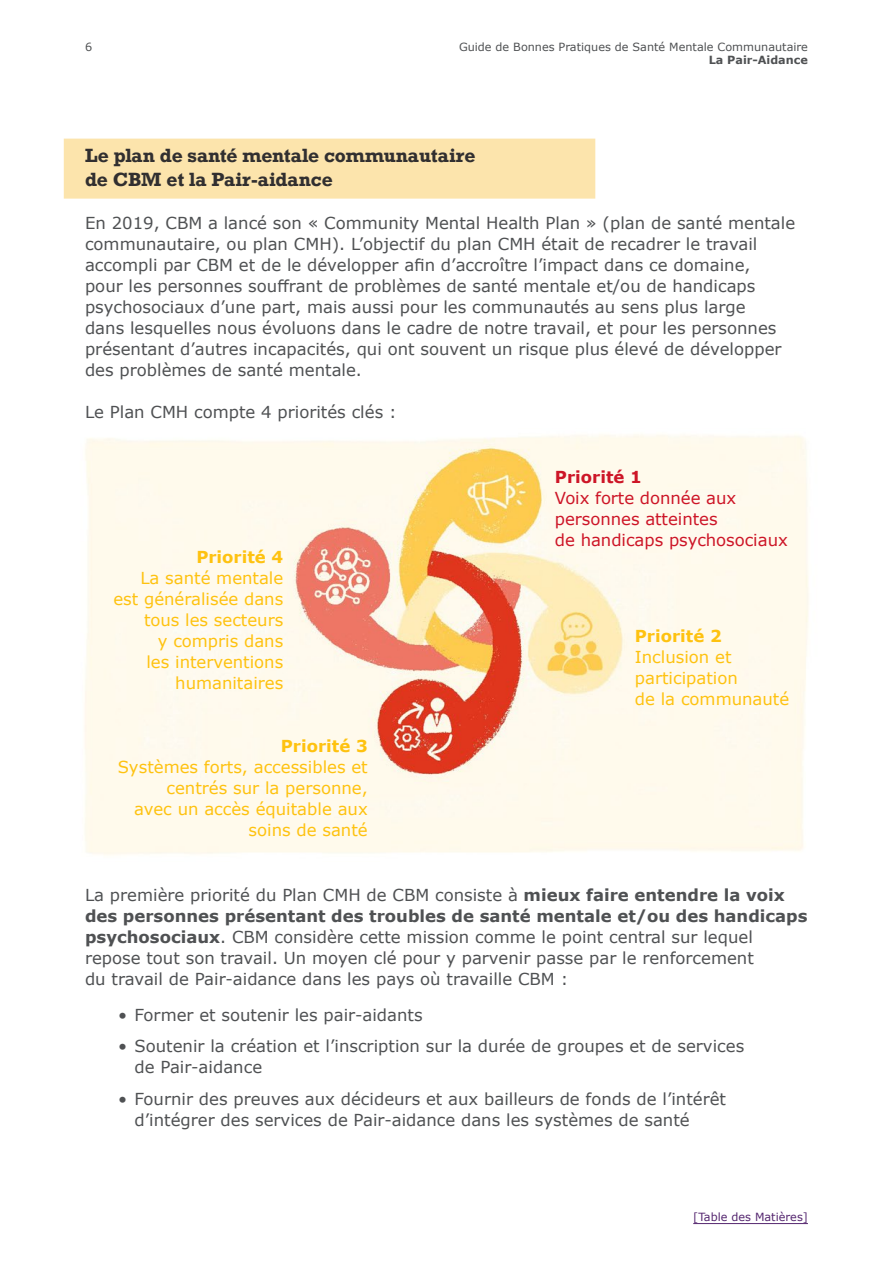
<style>
.page{position:relative;width:893px;height:1263px;background:#fff}
.page>*{position:absolute;margin:0;border:0;box-sizing:border-box;transform-origin:0 0}
.t1{font:700 18px/24px "Rockwell";color:#312f30}
.t2{font:16.5px/21px "Verdana";color:#4f5153}
.t3{font:16.5px/21px "Verdana";color:#fec210;text-align:right}
.t4{font:700 16.5px/21px "Verdana";color:#4f5153}
.t5{font:16.5px/21px "Verdana";letter-spacing:-.005em;color:#cd1527}
.t6{font:700 16.5px "Verdana";color:#fec210}
.t7{font:700 16.5px "Verdana";color:#cd1527}
.t8{font:11.25px "Verdana";color:#4f5153}
.t9{font:11.25px "Verdana";color:#552770}
.t10{font:700 11.25px "Verdana";color:#4f5153}
.s1{font-weight:400}
</style>
<div class="page">
<img style="left:84px;top:434px;width:725px;height:421px">
<div style="left:64px;top:139px;width:531px;height:60px;background:#fce4ac"></div>
<hr style="left:693px;top:1223px;width:115px;height:1px;background:#552770">
<p class="t8" style="left:85px;top:39px;width:9px">6</p>
<p class="t8" style="left:459px;top:39px;width:350px">Guide de Bonnes Pratiques de Santé Mentale Communautaire</p>
<p class="t10" style="left:709px;top:52px;width:101px">La Pair-Aidance</p>
<h4 class="t1" style="left:85px;top:144px;width:392px">Le plan de santé mentale communautaire de CBM et la Pair-aidance</h4>
<p class="t2" style="left:85px;top:212px;width:712px">En 2019, CBM a lancé son « Community Mental Health Plan » (plan de santé mentale communautaire, ou plan CMH). L’objectif du plan CMH était de recadrer le travail</p>
<p class="t2" style="left:85px;top:254px;width:672px">accompli par CBM et de le développer afin d’accroître l’impact dans ce domaine, pour les personnes souffrant de problèmes de santé mentale et/ou de handicaps</p>
<p class="t2" style="left:85px;top:296px;width:698px">psychosociaux d’une part, mais aussi pour les communautés au sens plus large dans lesquelles nous évoluons dans le cadre de notre travail, et pour les personnes présentant d’autres incapacités, qui ont souvent un risque plus élevé de développer</p>
<p class="t2" style="left:85px;top:359px;width:278px">des problèmes de santé mentale.</p>
<p class="t2" style="left:85px;top:401px;width:313px">Le Plan CMH compte 4 priorités clés :</p>
<p class="t6" style="left:196px;top:545px;width:88px">Priorité 4</p>
<p class="t3" style="left:113px;top:567px;width:171px">La santé mentale est généralisée dans tous les secteurs<br>y compris dans<br>les interventions humanitaires</p>
<p class="t6" style="left:281px;top:735px;width:88px">Priorité 3</p>
<p class="t3" style="left:118px;top:757px;width:251px">Systèmes forts, accessibles et centrés sur la personne,<br>avec un accès équitable aux soins de santé</p>
<p class="t7" style="left:555px;top:465px;width:88px">Priorité 1</p>
<p class="t5" style="left:555px;top:487px;width:234px">Voix forte donnée aux personnes atteintes<br>de handicaps psychosociaux</p>
<p class="t6" style="left:635px;top:624px;width:88px">Priorité 2</p>
<p class="t3" style="left:635px;top:646px;width:156px;text-align:left">Inclusion et participation<br>de la communauté</p>
<p class="t4" style="left:85px;top:884px;width:724px"><span class="s1">La première priorité du Plan CMH de CBM consiste à</span> mieux faire entendre la voix des personnes présentant des troubles de santé mentale et/ou des handicaps psychosociaux<span class="s1">. CBM considère cette mission comme le point central sur lequel</span></p>
<p class="t2" style="left:85px;top:947px;width:670px">repose tout son travail. Un moyen clé pour y parvenir passe par le renforcement</p>
<p class="t2" style="left:85px;top:968px;width:485px">du travail de Pair-aidance dans les pays où travaille CBM :</p>
<p class="t2" style="left:118px;top:1004px;width:306px">• Former et soutenir les pair-aidants</p>
<p class="t2" style="left:135px;top:1036px;width:611px;text-indent:-16px">• Soutenir la création et l’inscription sur la durée de groupes et de services de Pair-aidance</p>
<p class="t2" style="left:135px;top:1088px;width:593px;text-indent:-16px">• Fournir des preuves aux décideurs et aux bailleurs de fonds de l’intérêt d’intégrer des services de Pair-aidance dans les systèmes de santé</p>
<p class="t9" style="left:693px;top:1209px;width:116px">[Table des Matières]</p>
</div>
